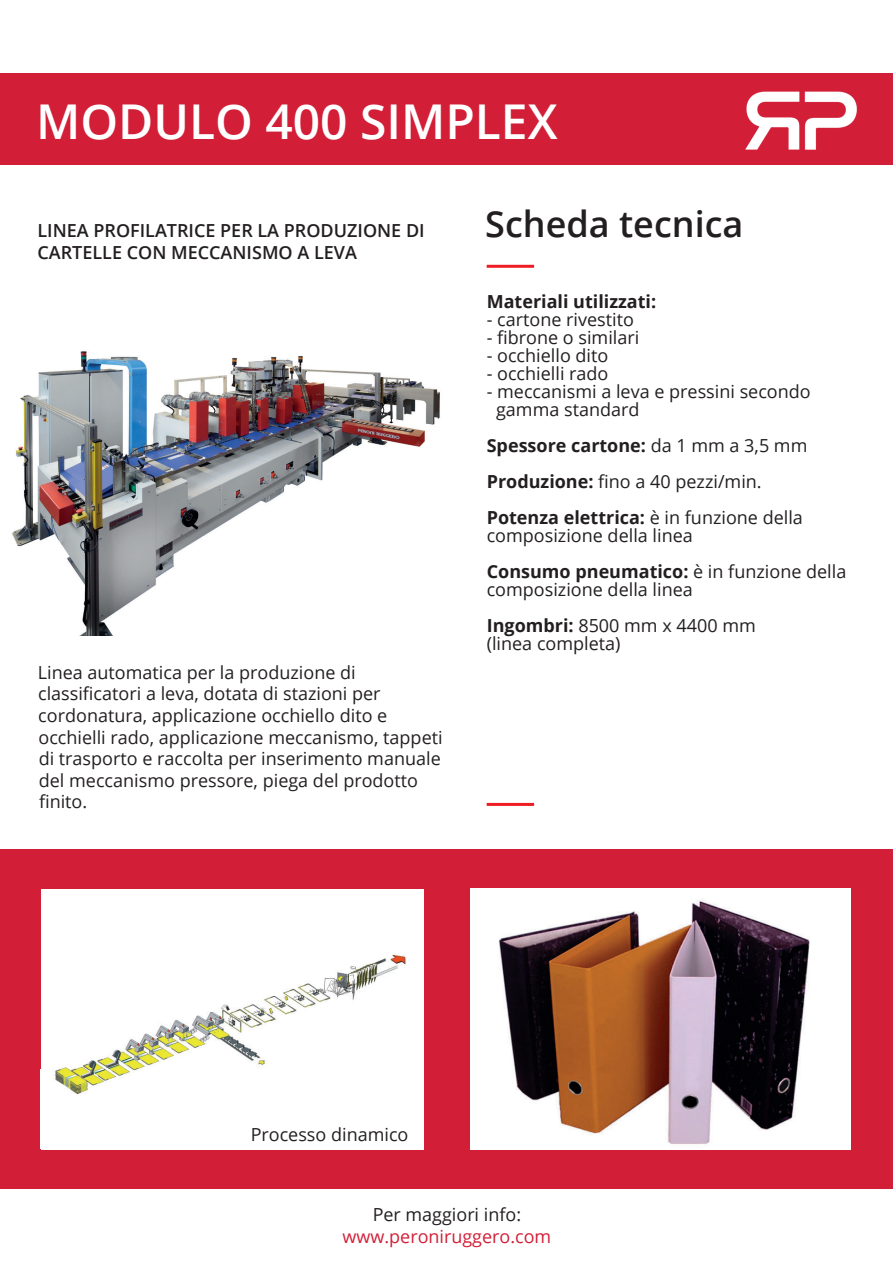
<style>
.page{position:relative;width:893px;height:1263px;background:#fff}
.page>*{position:absolute;margin:0;border:0;box-sizing:border-box;transform-origin:0 0}
.t1{font:600 48px "Open Sans";color:#fff}
.t2{font:600 36px "Open Sans";color:#231f20}
.t3{font:18px/21.6px "Open Sans";color:#231f20}
.t4{font:700 18px/36px "Open Sans";color:#231f20}
.t5{font:600 18px/21.6px "Open Sans";color:#231f20}
.t6{font:18px "Open Sans";color:#d21e37}
.s1{font-weight:400}
.s2{font-weight:700}
</style>
<div class="page">
<div style="left:0;top:74px;width:893px;height:91px;background:#d21e37"></div>
<div style="left:0;top:850px;width:893px;height:339px;background:#d21e37"></div>
<hr style="left:487px;top:265px;width:47px;height:3px;background:#ee1d23">
<hr style="left:487px;top:803px;width:47px;height:3px;background:#ee1d23">
<div style="left:41px;top:889px;width:383px;height:260px;background:#fff"></div>
<img style="left:55px;top:954px;width:351px;height:140px">
<img style="left:12px;top:351px;width:428px;height:285px">
<img style="left:470px;top:889px;width:380px;height:260px">
<img style="left:745px;top:91px;width:112px;height:59px">
<h1 class="t1" style="left:36px;top:88px;width:523px">MODULO 400 SIMPLEX</h1>
<p class="t5" style="left:38px;top:219px;width:389px">LINEA PROFILATRICE PER LA PRODUZIONE DI<br>CARTELLE CON MECCANISMO A LEVA</p>
<p class="t3" style="left:38px;top:661px;width:406px">Linea automatica per la produzione di classificatori a leva, dotata di stazioni per cordonatura, applicazione occhiello dito e occhielli rado, applicazione meccanismo, tappeti di trasporto e raccolta per inserimento manuale del meccanismo pressore, piega del prodotto finito.</p>
<h2 class="t2" style="left:485px;top:199px;width:260px">Scheda tecnica</h2>
<p class="t4" style="left:487px;top:283px;width:171px">Materiali utilizzati:</p>
<p class="t3" style="left:487px;top:308px;width:149px">- cartone rivestito</p>
<p class="t3" style="left:487px;top:326px;width:154px">- fibrone o similari</p>
<p class="t3" style="left:487px;top:344px;width:123px">- occhiello dito</p>
<p class="t3" style="left:487px;top:362px;width:123px">- occhielli rado</p>
<p class="t3" style="left:496px;top:382px;width:316px;line-height:18px;text-indent:-9px">- meccanismi a leva e pressini secondo gamma standard</p>
<p class="t4" style="left:487px;top:427px;width:322px">Spessore cartone: <span class="s1">da 1 mm a 3,5 mm<br></span>Produzione: <span class="s1">fino a 40 pezzi/min.<br></span>Potenza elettrica: <span class="s1">è in funzione della</span></p>
<p class="t3" style="left:487px;top:517px;width:361px;line-height:36px">composizione della linea<br><span class="s2">Consumo pneumatico:</span> è in funzione della</p>
<p class="t3" style="left:487px;top:571px;width:271px;line-height:36px">composizione della linea<br><span class="s2">Ingombri:</span> 8500 mm x 4400 mm</p>
<p class="t3" style="left:487px;top:632px;width:135px">(linea completa)</p>
<p class="t3" style="left:251px;top:1123px;width:159px">Processo dinamico</p>
<p class="t3" style="left:373px;top:1204px;width:150px">Per maggiori info:</p>
<p class="t6" style="left:343px;top:1224px;width:210px">www.peroniruggero.com</p>
</div>
